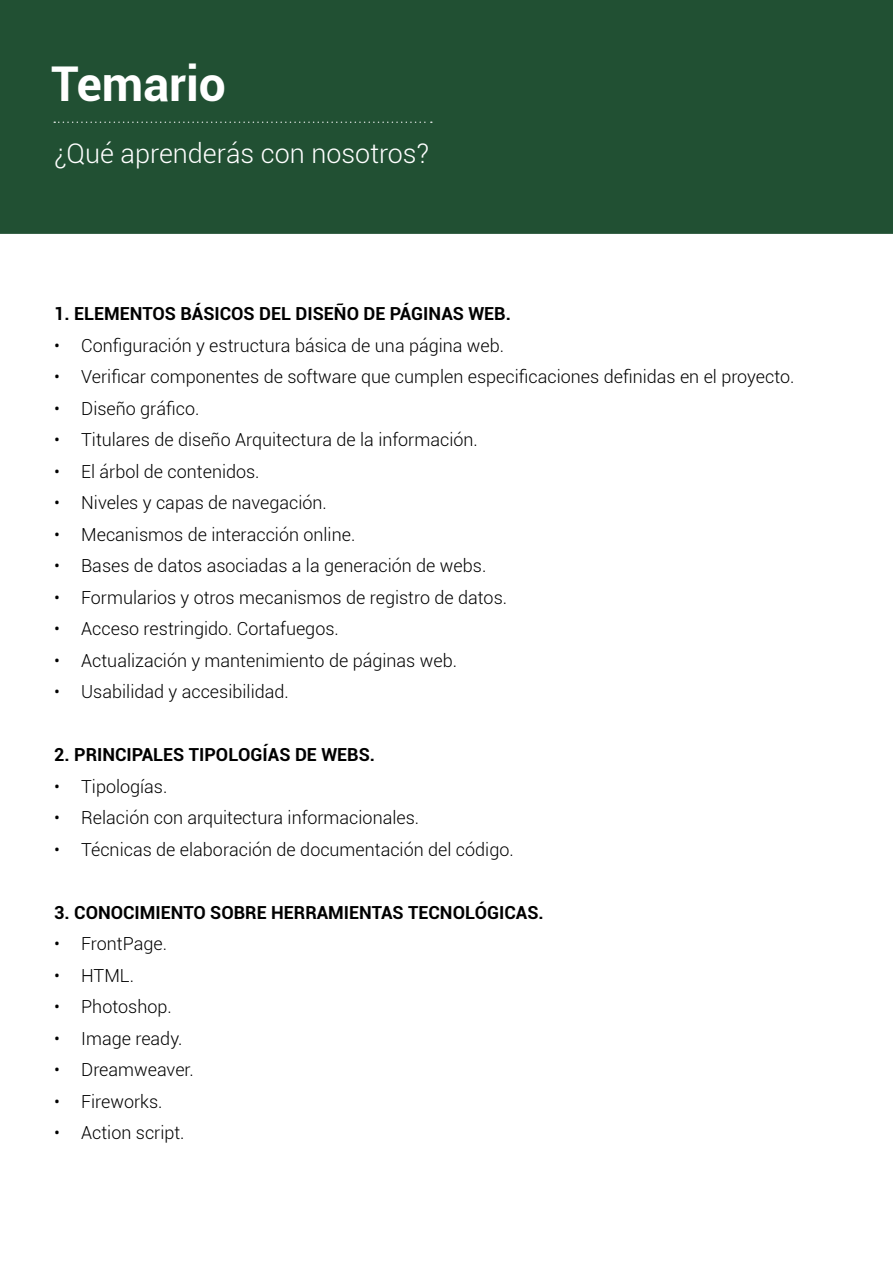
<style>
.page{position:relative;width:893px;height:1263px;background:#fff}
.page>*{position:absolute;margin:0;border:0;box-sizing:border-box;transform-origin:0 0}
.t1{font:700 48px "Roboto";color:#fff}
.t2{font:300 27px "Roboto";color:#fff}
.t3{font:300 18px "Roboto";color:#000}
.t4{font:700 18px "Roboto";color:#000}
</style>
<div class="page">
<div style="left:0;top:0;width:893px;height:234px;background:#215033"></div>
<svg style="left:54px;top:121px;width:378px;height:2px"></svg>
<h1 class="t1" style="left:51px;top:50px;width:176px">Temario</h1>
<h2 class="t2" style="left:54px;top:135px;width:376px">¿Qué aprenderás con nosotros?</h2>
<p class="t4" style="left:54px;top:301px;width:458px">1. ELEMENTOS BÁSICOS DEL DISEÑO DE PÁGINAS WEB.</p>
<p class="t3" style="left:54px;top:333px;width:451px">• Configuración y estructura básica de una página web.</p>
<p class="t3" style="left:54px;top:364px;width:742px">• Verificar componentes de software que cumplen especificaciones definidas en el proyecto.</p>
<p class="t3" style="left:54px;top:396px;width:147px">• Diseño gráfico.</p>
<p class="t3" style="left:54px;top:427px;width:425px">• Titulares de diseño Arquitectura de la información.</p>
<p class="t3" style="left:54px;top:459px;width:207px">• El árbol de contenidos.</p>
<p class="t3" style="left:54px;top:490px;width:274px">• Niveles y capas de navegación.</p>
<p class="t3" style="left:54px;top:522px;width:303px">• Mecanismos de interacción online.</p>
<p class="t3" style="left:54px;top:553px;width:434px">• Bases de datos asociadas a la generación de webs.</p>
<p class="t3" style="left:54px;top:585px;width:454px">• Formularios y otros mecanismos de registro de datos.</p>
<p class="t3" style="left:54px;top:616px;width:286px">• Acceso restringido. Cortafuegos.</p>
<p class="t3" style="left:54px;top:648px;width:404px">• Actualización y mantenimiento de páginas web.</p>
<p class="t3" style="left:54px;top:679px;width:236px">• Usabilidad y accesibilidad.</p>
<p class="t4" style="left:54px;top:742px;width:322px">2. PRINCIPALES TIPOLOGÍAS DE WEBS.</p>
<p class="t3" style="left:54px;top:774px;width:115px">• Tipologías.</p>
<p class="t3" style="left:54px;top:805px;width:366px">• Relación con arquitectura informacionales.</p>
<p class="t3" style="left:54px;top:837px;width:461px">• Técnicas de elaboración de documentación del código.</p>
<p class="t4" style="left:54px;top:900px;width:491px">3. CONOCIMIENTO SOBRE HERRAMIENTAS TECNOLÓGICAS.</p>
<p class="t3" style="left:54px;top:931px;width:114px">• FrontPage.</p>
<p class="t3" style="left:54px;top:963px;width:81px">• HTML.</p>
<p class="t3" style="left:54px;top:994px;width:119px">• Photoshop.</p>
<p class="t3" style="left:54px;top:1026px;width:130px">• Image ready.</p>
<p class="t3" style="left:54px;top:1057px;width:141px">• Dreamweaver.</p>
<p class="t3" style="left:54px;top:1089px;width:110px">• Fireworks.</p>
<p class="t3" style="left:54px;top:1120px;width:132px">• Action script.</p>
</div>
